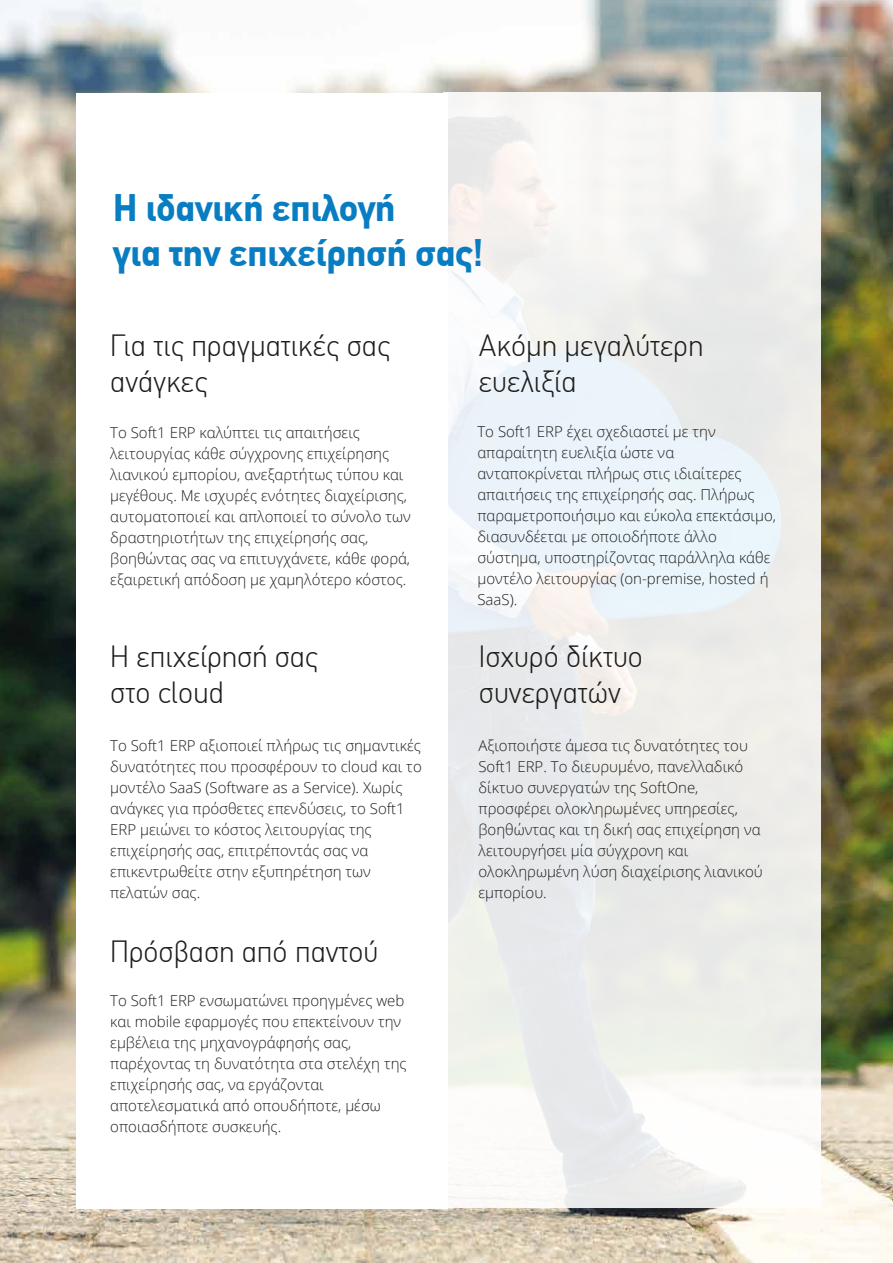
<style>
.page{position:relative;width:893px;height:1263px;background:#fff}
.page>*{position:absolute;margin:0;border:0;box-sizing:border-box;transform-origin:0 0}
.t1{font:700 37.5px/45px "CF Din";color:#087dc2}
.t2{font:300 30px/36px "CF Din";color:#1d1d1b}
.t3{font:300 15px/21px "Open Sans";color:#1d1d1b}
</style>
<div class="page">
<img style="left:0;top:0;width:893px;height:1263px">
<svg style="left:443px;top:92px;width:378px;height:1116px;fill:#ecefec"></svg>
<div style="left:76px;top:93px;width:372px;height:1116px;background:#fff"></div>
<h1 class="t1" style="left:113px;top:186px;width:372px">Η ιδανική επιλογή<br>για την επιχείρησή σας!</h1>
<h2 class="t2" style="left:110px;top:329px;width:282px">Για τις πραγµατικές σας ανάγκες</h2>
<p class="t3" style="left:110px;top:421px;width:302px">To Soft1 ERP καλύπτει τις απαιτήσεις λειτουργίας κάθε σύγχρονης επιχείρησης λιανικού εμπορίου, ανεξαρτήτως τύπου και μεγέθους. Με ισχυρές ενότητες διαχείρισης, αυτοματοποιεί και απλοποιεί το σύνολο των δραστηριοτήτων της επιχείρησής σας, βοηθώντας σας να επιτυγχάνετε, κάθε φορά, εξαιρετική απόδοση με χαμηλότερο κόστος.</p>
<h2 class="t2" style="left:110px;top:640px;width:209px">Η επιχείρησή σας στο cloud</h2>
<p class="t3" style="left:110px;top:735px;width:313px">Το Soft1 ERP αξιοποιεί πλήρως τις σημαντικές δυνατότητες που προσφέρουν το cloud και το μοντέλο SaaS (Software as a Service). Χωρίς ανάγκες για πρόσθετες επενδύσεις, το Soft1<br>ERP μειώνει το κόστος λειτουργίας της επιχείρησής σας, επιτρέποντάς σας να επικεντρωθείτε στην εξυπηρέτηση των πελατών σας.</p>
<h2 class="t2" style="left:110px;top:935px;width:270px">Πρόσβαση από παντού</h2>
<p class="t3" style="left:110px;top:990px;width:298px">Το Soft1 ERP ενσωματώνει προηγμένες web και mobile εφαρμογές που επεκτείνουν την εμβέλεια της μηχανογράφησής σας, παρέχοντας τη δυνατότητα στα στελέχη της επιχείρησής σας, να εργάζονται αποτελεσματικά από οπουδήποτε, μέσω οποιασδήποτε συσκευής.</p>
<h2 class="t2" style="left:479px;top:329px;width:226px">Ακόµη µεγαλύτερη ευελιξία</h2>
<p class="t3" style="left:477px;top:421px;width:300px">Το Soft1 ERP έχει σχεδιαστεί με την απαραίτητη ευελιξία ώστε να ανταποκρίνεται πλήρως στις ιδιαίτερες απαιτήσεις της επιχείρησής σας. Πλήρως παραμετροποιήσιμο και εύκολα επεκτάσιμο, διασυνδέεται με οποιοδήποτε άλλο σύστημα, υποστηρίζοντας παράλληλα κάθε μοντέλο λειτουργίας (on-premise, hosted ή SaaS).</p>
<h2 class="t2" style="left:479px;top:640px;width:165px">Ισχυρό δίκτυο συνεργατών</h2>
<p class="t3" style="left:478px;top:735px;width:286px">Αξιοποιήστε άμεσα τις δυνατότητες του Soft1 ERP. Το διευρυμένο, πανελλαδικό δίκτυο συνεργατών της SoftOne, προσφέρει ολοκληρωμένες υπηρεσίες, βοηθώντας και τη δική σας επιχείρηση να λειτουργήσει μία σύγχρονη και ολοκληρωμένη λύση διαχείρισης λιανικού εμπορίου.</p>
</div>
